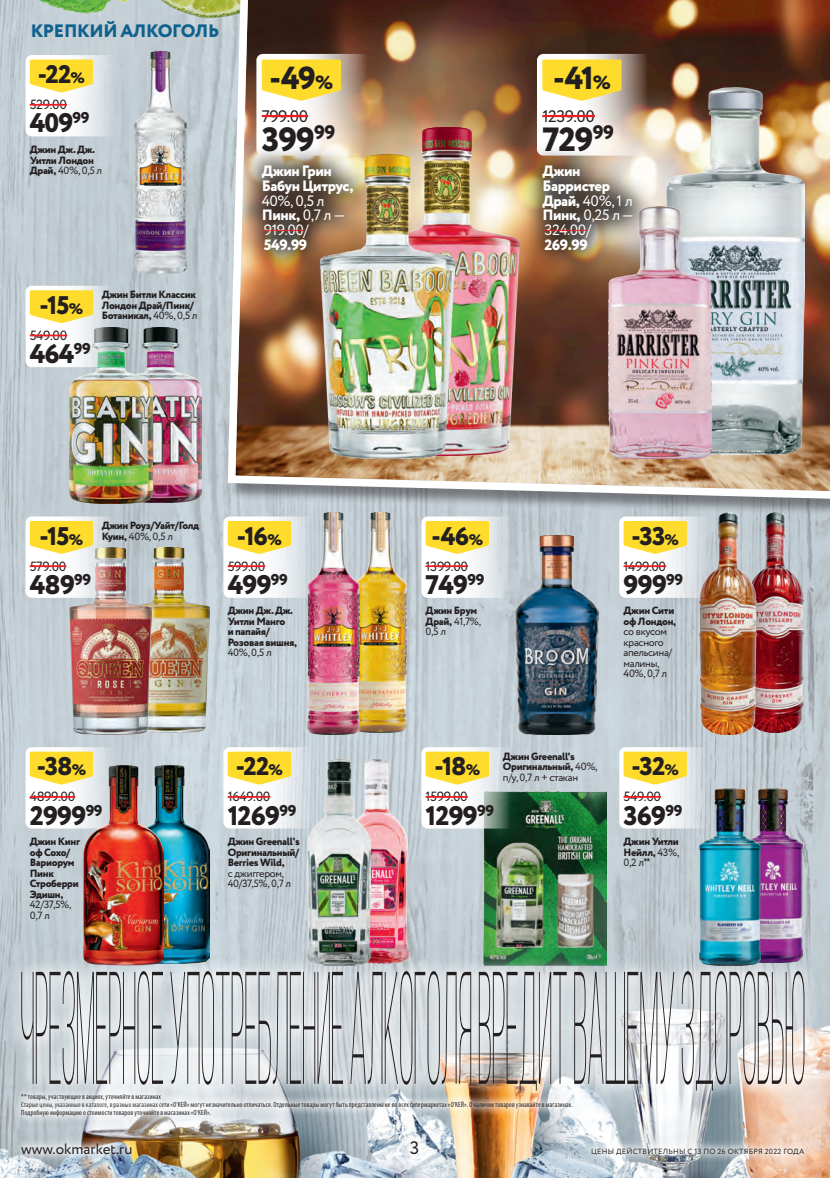
<style>
.page{position:relative;width:830px;height:1178px;background:#fff}
.page>*{position:absolute;margin:0;border:0;box-sizing:border-box;transform-origin:0 0}
.t1{font:800 33.6px "Circe";letter-spacing:-.03em;color:#231f20}
.t2{font:800 31.8px "Circe";color:#231f20}
.t3{font:800 26.85px "Circe";letter-spacing:-.03em;color:#231f20}
.t4{font:800 25.5px "Circe";letter-spacing:-.04em;color:#231f20}
.t5{font:800 18px "Circe";letter-spacing:-.015em;color:#0f618e}
.t6{font:18px "Circe";color:#231f20}
.t7{font:16.65px "Circe";letter-spacing:-.03em;color:#231f20}
.t8{font:800 15px/14.9px "Circe";letter-spacing:-.03em;color:#fff}
.t9{font:15px/14.9px "Circe";letter-spacing:-.03em;color:#fff}
.t10{font:15px "Circe";color:#231f20}
.t11{font:13.35px "Circe";letter-spacing:-.03em;color:#231f20}
.t12{font:800 10.5px/10.5px "Circe";letter-spacing:-.03em;color:#231f20}
.t13{font:10.5px/10.5px "Circe";letter-spacing:-.03em;color:#231f20}
.t14{font:condensed 7.5px/7.5px "Myriad Pro";letter-spacing:.02em;color:#231f20;scale:.95 1}
.t15{font:7.5px "Circe";letter-spacing:.03em;color:#231f20}
.s1{font-size:15.3px}
.s2{font-weight:400}
.s3{font-size:19.2px}
.s4{font-weight:800}
.s5{font-family:"PT Sans";font-weight:700;font-stretch:condensed}
</style>
<div class="page">
<img style="left:0;top:0;width:829px;height:1178px">
<div style="left:229px;top:0;width:600px;height:516px;background:#231f20;opacity:.48"></div>
<img style="left:224px;top:0;width:605px;height:503px">
<img style="left:759px;top:789px;width:43px;height:167px">
<img style="left:699px;top:789px;width:60px;height:167px">
<svg style="left:619px;top:747px;width:97px;height:81px"></svg>
<hr style="left:623px;top:796px;width:37px;height:2px;background:#ee1d23">
<svg style="left:623px;top:752px;width:63px;height:32px;background:#fedf43"></svg>
<img style="left:152px;top:328px;width:49px;height:174px">
<img style="left:69px;top:328px;width:83px;height:176px">
<svg style="left:25px;top:286px;width:98px;height:81px"></svg>
<hr style="left:30px;top:335px;width:37px;height:1px;background:#ee1d23">
<svg style="left:30px;top:290px;width:63px;height:33px;background:#fedf45"></svg>
<img style="left:134px;top:51px;width:52px;height:222px">
<svg style="left:25px;top:55px;width:98px;height:81px"></svg>
<hr style="left:30px;top:104px;width:37px;height:2px;background:#ee1d23">
<svg style="left:30px;top:60px;width:63px;height:32px;background:#fedf42"></svg>
<img style="left:359px;top:512px;width:47px;height:221px">
<img style="left:307px;top:512px;width:52px;height:223px">
<svg style="left:223px;top:516px;width:98px;height:82px"></svg>
<hr style="left:227px;top:565px;width:38px;height:2px;background:#ee1d23">
<svg style="left:227px;top:521px;width:64px;height:33px;background:#fee047"></svg>
<img style="left:151px;top:547px;width:58px;height:185px">
<img style="left:69px;top:547px;width:82px;height:188px">
<img style="left:25px;top:516px;width:98px;height:82px;border-radius:6px">
<hr style="left:30px;top:565px;width:36px;height:2px;background:#ee1d23">
<svg style="left:30px;top:521px;width:63px;height:33px;background:#fddf45"></svg>
<img style="left:515px;top:536px;width:82px;height:199px">
<svg style="left:421px;top:516px;width:98px;height:82px"></svg>
<hr style="left:425px;top:565px;width:43px;height:2px;background:#ee1d23">
<svg style="left:425px;top:521px;width:63px;height:33px;background:#fee047"></svg>
<img style="left:756px;top:512px;width:47px;height:221px">
<img style="left:698px;top:512px;width:58px;height:223px">
<svg style="left:619px;top:516px;width:97px;height:82px"></svg>
<hr style="left:623px;top:565px;width:42px;height:2px;background:#ee1d23">
<svg style="left:623px;top:521px;width:63px;height:33px;background:#fedf46"></svg>
<img style="left:163px;top:766px;width:46px;height:190px">
<img style="left:83px;top:766px;width:80px;height:190px">
<svg style="left:25px;top:747px;width:98px;height:81px"></svg>
<hr style="left:30px;top:796px;width:45px;height:2px;background:#ee1d23">
<svg style="left:30px;top:752px;width:63px;height:32px;background:#fedf41"></svg>
<img style="left:370px;top:760px;width:38px;height:196px">
<img style="left:307px;top:760px;width:63px;height:196px">
<svg style="left:223px;top:747px;width:98px;height:81px"></svg>
<hr style="left:227px;top:796px;width:43px;height:2px;background:#ee1d23">
<svg style="left:227px;top:752px;width:64px;height:32px;background:#fedf44"></svg>
<img style="left:483px;top:792px;width:122px;height:164px">
<svg style="left:421px;top:747px;width:98px;height:81px"></svg>
<hr style="left:425px;top:796px;width:42px;height:2px;background:#ee1d23">
<svg style="left:425px;top:752px;width:63px;height:32px;background:#fedf43"></svg>
<img style="left:666px;top:88px;width:138px;height:366px">
<img style="left:608px;top:206px;width:103px;height:252px">
<svg style="left:536px;top:54px;width:123px;height:102px"></svg>
<hr style="left:542px;top:115px;width:52px;height:2px;background:#ee1d23">
<svg style="left:542px;top:60px;width:79px;height:41px;background:#fcdd44"></svg>
<div style="left:520px;top:142px;width:134px;height:131px;background:#231f20;opacity:.8"></div>
<hr style="left:544px;top:230px;width:42px;height:1px;background:#ee1d23">
<img style="left:376px;top:128px;width:143px;height:327px">
<img style="left:320px;top:155px;width:134px;height:303px">
<svg style="left:256px;top:54px;width:122px;height:102px"></svg>
<hr style="left:261px;top:115px;width:47px;height:2px;background:#ee1d23">
<svg style="left:261px;top:60px;width:80px;height:41px;background:#fcde46"></svg>
<div style="left:239px;top:142px;width:136px;height:131px;background:#231f20;opacity:.8"></div>
<hr style="left:264px;top:230px;width:40px;height:1px;background:#ee1d23">
<svg style="left:401px;top:1131px;width:26px;height:32px"></svg>
<img style="left:13px;top:1133px;width:128px;height:30px">
<svg style="left:582px;top:1138px;width:230px;height:26px"></svg>
<img style="left:6px;top:956px;width:813px;height:149px">
<svg style="left:21px;top:971px;width:783px;height:119px;background:#c6c8ca"></svg>
<img style="left:12px;top:1091px;width:569px;height:34px">
<svg style="left:12px;top:1084px;width:158px;height:26px"></svg>
<h3 class="t5" style="left:31px;top:18px;width:190px">КРЕПКИЙ АЛКОГОЛЬ</h3>
<h3 class="t4" style="left:38px;top:57px;width:49px">-22<span class="s1">%</span></h3>
<p class="t11" style="left:30px;top:96px;width:39px">529.00</p>
<h3 class="t3" style="left:30px;top:105px;width:61px">409<sup>99</sup></h3>
<p class="t12" style="left:30px;top:145px;width:74px">Джин Дж. Дж.<br>Уитли Лондон<br>Драй, <span class="s2">40%, 0,5 л</span></p>
<h3 class="t4" style="left:40px;top:288px;width:45px">-15<span class="s1">%</span></h3>
<p class="t12" style="left:102px;top:290px;width:97px">Джин Битли Классик<br>Лондон Драй/Пинк/<br>Ботаникал, <span class="s2">40%, 0,5 л</span></p>
<p class="t11" style="left:30px;top:326px;width:39px">549.00</p>
<h3 class="t3" style="left:30px;top:336px;width:62px">464<sup>99</sup></h3>
<h2 class="t2" style="left:269px;top:57px;width:65px">-49<span class="s3">%</span></h2>
<h3 class="t7" style="left:261px;top:105px;width:48px">799.00</h3>
<h1 class="t1" style="left:261px;top:116px;width:75px">399<sup>99</sup></h1>
<h3 class="t8" style="left:261px;top:164px;width:93px">Джин Грин<br>Бабун Цитрус,</h3>
<h3 class="t9" style="left:261px;top:194px;width:85px">40%, 0,5 л<br><span class="s4">Пинк,</span> 0,7 л —<br>919.00/</h3>
<h3 class="t8" style="left:264px;top:239px;width:45px">549.99</h3>
<h3 class="t4" style="left:40px;top:519px;width:45px">-15<span class="s1">%</span></h3>
<p class="t12" style="left:102px;top:521px;width:99px">Джин Роуз/Уайт/Голд<br>Куин, <span class="s2">40%, 0,5 л</span></p>
<h3 class="t4" style="left:237px;top:519px;width:46px">-16<span class="s1">%</span></h3>
<p class="t11" style="left:30px;top:557px;width:38px">579.00</p>
<p class="t11" style="left:227px;top:557px;width:39px">599.00</p>
<h3 class="t3" style="left:30px;top:566px;width:63px">489<sup>99</sup></h3>
<h3 class="t3" style="left:227px;top:566px;width:62px">499<sup>99</sup></h3>
<p class="t12" style="left:227px;top:606px;width:71px">Джин Дж. Дж.<br>Уитли Манго<br>и папайя/<br>Розовая вишня,</p>
<p class="t13" style="left:227px;top:648px;width:45px">40%, 0,5 л</p>
<h3 class="t4" style="left:37px;top:749px;width:51px">-38<span class="s1">%</span></h3>
<h3 class="t4" style="left:236px;top:749px;width:49px">-22<span class="s1">%</span></h3>
<p class="t11" style="left:30px;top:788px;width:47px">4899.00</p>
<p class="t11" style="left:227px;top:788px;width:44px">1649.00</p>
<h3 class="t3" style="left:30px;top:797px;width:74px">2999<sup>99</sup></h3>
<h3 class="t3" style="left:227px;top:797px;width:70px">1269<sup>99</sup></h3>
<p class="t12" style="left:30px;top:837px;width:52px">Джин Кинг оф Сохо/<br>Вариорум<br>Пинк<br>Строберри<br>Эдишн,</p>
<p class="t13" style="left:30px;top:900px;width:43px">42/37,5%,<br>0,7 л</p>
<p class="t12" style="left:227px;top:837px;width:74px;text-align:justify">Джин Greenall's Оригинальный/ Berries Wild,</p>
<p class="t13" style="left:227px;top:868px;width:65px">с джиггером,<br>40/37,5%, 0,7 л</p>
<h2 class="t2" style="left:552px;top:57px;width:59px">-41<span class="s3">%</span></h2>
<h3 class="t7" style="left:542px;top:105px;width:54px">1239.00</h3>
<h1 class="t1" style="left:542px;top:116px;width:73px">729<sup>99</sup></h1>
<h3 class="t8" style="left:542px;top:164px;width:93px">Джин<br>Барристер<br>Драй, <span class="s2">40%, 1 л<br></span>Пинк, <span class="s2">0,25 л —<br>324.00/</span></h3>
<h3 class="t8" style="left:544px;top:239px;width:45px">269.99</h3>
<h3 class="t4" style="left:431px;top:519px;width:53px">-46<span class="s1">%</span></h3>
<h3 class="t4" style="left:631px;top:519px;width:49px">-33<span class="s1">%</span></h3>
<p class="t11" style="left:425px;top:557px;width:44px">1399.00</p>
<p class="t11" style="left:623px;top:557px;width:44px">1499.00</p>
<h3 class="t3" style="left:425px;top:566px;width:60px">749<sup>99</sup></h3>
<h3 class="t3" style="left:623px;top:566px;width:61px">999<sup>99</sup></h3>
<p class="t12" style="left:425px;top:606px;width:57px">Джин Брум<br>Драй, <span class="s2">41,7%,<br>0,5 л</span></p>
<p class="t12" style="left:623px;top:606px;width:54px">Джин Сити оф Лондон,</p>
<p class="t13" style="left:623px;top:627px;width:50px">со вкусом красного апельсина/ малины,<br>40%, 0,7 л</p>
<h3 class="t4" style="left:434px;top:749px;width:47px">-18<span class="s1">%</span></h3>
<p class="t12" style="left:502px;top:751px;width:96px">Джин Greenall's<br>Оригинальный, <span class="s2">40%, п/у, 0,7 л + стакан</span></p>
<h3 class="t4" style="left:631px;top:749px;width:49px">-32<span class="s1">%</span></h3>
<p class="t11" style="left:425px;top:788px;width:44px">1599.00</p>
<p class="t11" style="left:623px;top:788px;width:39px">549.00</p>
<h3 class="t3" style="left:425px;top:797px;width:70px">1299<sup>99</sup></h3>
<h3 class="t3" style="left:623px;top:797px;width:60px">369<sup>99</sup></h3>
<p class="t12" style="left:623px;top:837px;width:57px;text-align:justify">Джин Уитли Нейлл, <span class="s2">43%, 0,2 л</span><span class="s5">**</span></p>
<p class="t14" style="left:21px;top:1093px;width:148px">** товары, участвующие в акциях, уточняйте в магазинах</p>
<p class="t14" style="left:21px;top:1101px;width:581px">Старые цены, указанные в каталоге, в разных магазинах сети «О'КЕЙ» могут незначительно отличаться. Отдельные товары могут быть представлены не во всех гипермаркетах «О'КЕЙ». О наличии товаров узнавайте в магазинах.<br>Подробную информацию о стоимости товаров уточняйте в магазинах «О'КЕЙ».</p>
<h3 class="t10" style="left:21px;top:1138px;width:113px">www.okmarket.ru</h3>
<h3 class="t6" style="left:410px;top:1135px;width:11px">3</h3>
<p class="t15" style="left:591px;top:1146px;width:214px">ЦЕНЫ ДЕЙСТВИТЕЛЬНЫ с 13 по 26 октября 2022 года</p>
</div>
